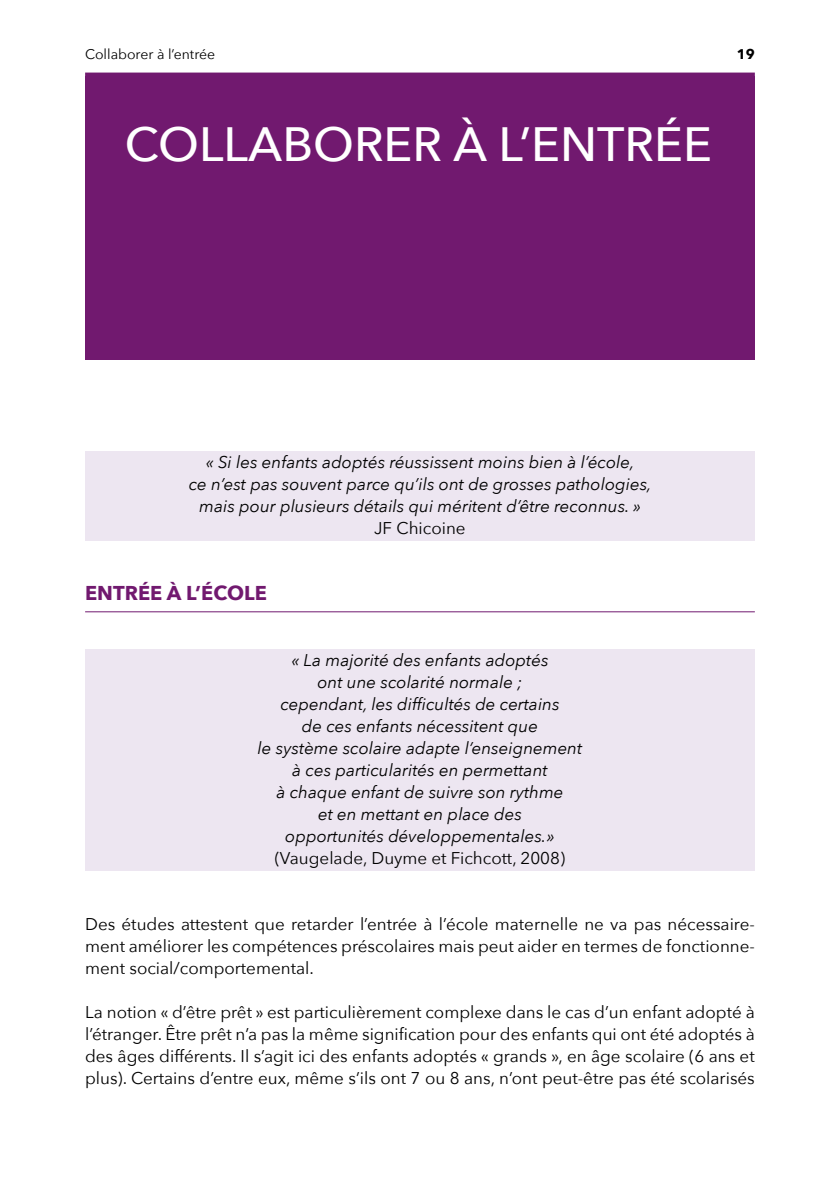
<style>
.page{position:relative;width:840px;height:1191px;background:#fff}
.page>*{position:absolute;margin:0;border:0;box-sizing:border-box;transform-origin:0 0}
.t1{font:500 48px "Avenir Next";color:#fff}
.t2{font:700 20px "Avenir Next";color:#71196f}
.t3{font:17px/22px "Avenir Next";color:#000;text-align:justify}
.t4{font:italic 17px/22px "Avenir Next";color:#000;text-align:center}
.t5{font:14px "Avenir Next";color:#000}
.t6{font:700 14px "Avenir Next";color:#000}
</style>
<div class="page">
<div style="left:85px;top:73px;width:669px;height:8px;background:#71196f"></div>
<div style="left:85px;top:451px;width:669px;height:67px;background:#ede6f1"></div>
<div style="left:85px;top:517px;width:669px;height:23px;background:#ede6f1"></div>
<hr style="left:85px;top:611px;width:669px;height:1px;background:#71196f">
<div style="left:85px;top:649px;width:669px;height:199px;background:#ede6f1"></div>
<div style="left:85px;top:847px;width:669px;height:23px;background:#ede6f1"></div>
<div style="left:85px;top:77px;width:669px;height:283px;background:#71196f"></div>
<p class="t5" style="left:85px;top:43px;width:131px">Collaborer à l’entrée</p>
<p class="t6" style="left:736px;top:42px;width:20px">19</p>
<h1 class="t1" style="left:125px;top:104px;width:588px">COLLABORER À L’ENTRÉE</h1>
<p class="t4" style="left:189px;top:450px;width:464px">« Si les enfants adoptés réussissent moins bien à l’école,<br>ce n’est pas souvent parce qu’ils ont de grosses pathologies, mais pour plusieurs détails qui méritent d’être reconnus. »</p>
<p class="t3" style="left:374px;top:516px;width:93px">JF Chicoine</p>
<p class="t2" style="left:85px;top:576px;width:183px">ENTRÉE À L’ÉCOLE</p>
<p class="t4" style="left:257px;top:648px;width:326px">« La majorité des enfants adoptés<br>ont une scolarité normale ;<br>cependant, les difficultés de certains<br>de ces enfants nécessitent que<br>le système scolaire adapte l’enseignement à ces particularités en permettant<br>à chaque enfant de suivre son rythme<br>et en mettant en place des<br>opportunités développementales.»</p>
<p class="t3" style="left:275px;top:846px;width:291px">(Vaugelade, Duyme et Fichcott, 2008)</p>
<p class="t3" style="left:85px;top:912px;width:671px">Des études attestent que retarder l’entrée à l’école maternelle ne va pas nécessaire&shy;ment améliorer les compétences préscolaires mais peut aider en termes de fonctionne&shy;ment social/comportemental.</p>
<p class="t3" style="left:85px;top:1000px;width:671px">La notion « d’être prêt » est particulièrement complexe dans le cas d’un enfant adopté à l’étranger. Être prêt n’a pas la même signification pour des enfants qui ont été adoptés à des âges différents. Il s’agit ici des enfants adoptés « grands », en âge scolaire (6 ans et plus). Certains d’entre eux, même s’ils ont 7 ou 8 ans, n’ont peut-être pas été scolarisés</p>
</div>
